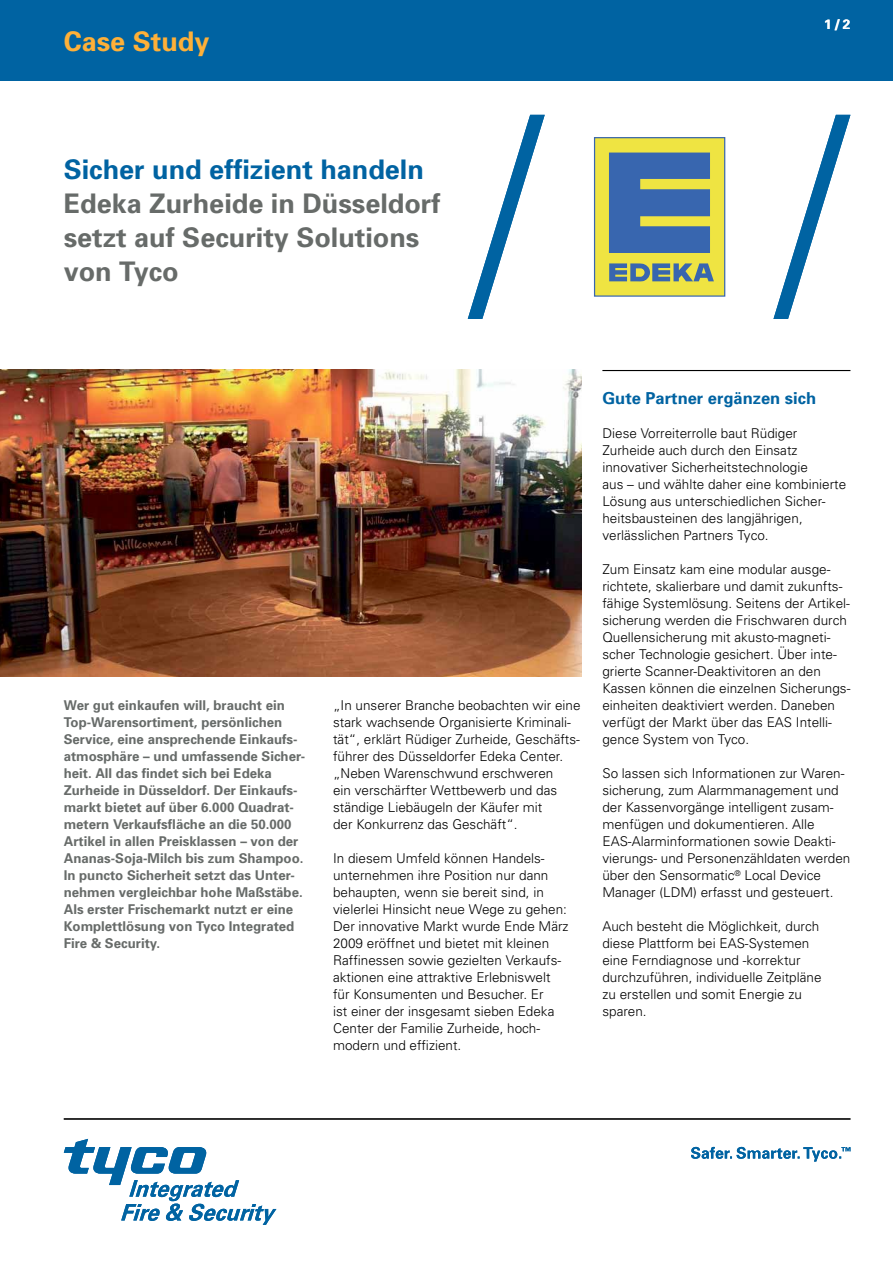
<style>
.page{position:relative;width:893px;height:1263px;background:#fff}
.page>*{position:absolute;margin:0;border:0;box-sizing:border-box;transform-origin:0 0}
.t1{font:700 27px/34px "Univers";color:#676b69}
.t2{font:700 27px "Univers";color:#0063a2}
.t3{font:700 27px "Univers";color:#feb038}
.t4{font:700 16.5px "Univers";color:#0063a2}
.t5{font:300 13.5px/17px "Univers";color:#000}
.t6{font:700 13.5px/17px "Univers";color:#676b69}
.t7{font:700 13.5px "Univers";color:#fff}
.s1{font-weight:900}
</style>
<div class="page">
<div style="left:0;top:0;width:893px;height:81px;background:#0063a2"></div>
<hr style="left:64px;top:1118px;width:786px;height:1px;background:#000">
<svg style="left:691px;top:1147px;width:159px;height:14px"></svg>
<svg style="left:64px;top:1139px;width:212px;height:86px"></svg>
<hr style="left:602px;top:370px;width:248px;height:1px;background:#000">
<svg style="left:468px;top:115px;width:77px;height:204px"></svg>
<svg style="left:773px;top:115px;width:77px;height:204px"></svg>
<div style="left:595px;top:138px;width:130px;height:158px;background:#efe442"></div>
<div style="left:594px;top:137px;width:131px;height:160px;border:1px solid #3866af"></div>
<svg style="left:609px;top:153px;width:101px;height:100px;background:#51779f"></svg>
<svg style="left:609px;top:263px;width:105px;height:18px"></svg>
<img style="left:0;top:370px;width:581px;height:306px">
<h1 class="t3" style="left:64px;top:25px;width:147px">Case Study</h1>
<h1 class="t2" style="left:64px;top:153px;width:362px">Sicher und effizient handeln</h1>
<h1 class="t1" style="left:64px;top:186px;width:378px">Edeka Zurheide in Düsseldorf setzt auf Security Solutions von Tyco</h1>
<p class="t7" style="left:824px;top:17px;width:28px">1 <span class="s1">/</span> 2</p>
<p class="t6" style="left:64px;top:697px;width:243px">Wer gut einkaufen will, braucht ein Top-Warensortiment, persönlichen Service, eine ansprechende Einkaufs&shy;atmosphäre – und umfassende Sicher&shy;heit. All das findet sich bei Edeka Zurheide in Düsseldorf. Der Einkaufs&shy;markt bietet auf über 6.000 Quadrat&shy;metern Verkaufsfläche an die 50.000<br>Artikel in allen Preisklassen – von der Ananas-Soja-Milch bis zum Shampoo.<br>In puncto Sicherheit setzt das Unter&shy;nehmen vergleichbar hohe Maßstäbe.<br>Als erster Frischemarkt nutzt er eine Komplettlösung von Tyco Integrated Fire &amp; Security.</p>
<p class="t5" style="left:333px;top:697px;width:249px">„In unserer Branche beobachten wir eine stark wachsende Organisierte Kriminali&shy;tät“, erklärt Rüdiger Zurheide, Geschäfts&shy;führer des Düsseldorfer Edeka Center. „Neben Warenschwund erschweren<br>ein verschärfter Wettbewerb und das ständige Liebäugeln der Käufer mit<br>der Konkurrenz das Geschäft“.</p>
<p class="t5" style="left:333px;top:850px;width:237px">In diesem Umfeld können Handels&shy;unternehmen ihre Position nur dann behaupten, wenn sie bereit sind, in vielerlei Hinsicht neue Wege zu gehen:<br>Der innovative Markt wurde Ende März 2009 eröffnet und bietet mit kleinen Raffinessen sowie gezielten Verkaufs&shy;aktionen eine attraktive Erlebniswelt für Konsumenten und Besucher. Er<br>ist einer der insgesamt sieben Edeka Center der Familie Zurheide, hoch&shy;modern und effizient.</p>
<p class="t4" style="left:602px;top:388px;width:215px">Gute Partner ergänzen sich</p>
<p class="t5" style="left:602px;top:425px;width:245px">Diese Vorreiterrolle baut Rüdiger Zurheide auch durch den Einsatz innovativer Sicherheitstechnologie<br>aus – und wählte daher eine kombinierte Lösung aus unterschiedlichen Sicher&shy;heitsbausteinen des langjährigen, verlässlichen Partners Tyco.</p>
<p class="t5" style="left:602px;top:561px;width:250px">Zum Einsatz kam eine modular ausge&shy;richtete, skalierbare und damit zukunfts&shy;fähige Systemlösung. Seitens der Artikel&shy;sicherung werden die Frischwaren durch Quellensicherung mit akusto-magneti&shy;scher Technologie gesichert. Über inte&shy;grierte Scanner-Deaktivitoren an den Kassen können die einzelnen Sicherungs&shy;einheiten deaktiviert werden. Daneben verfügt der Markt über das EAS Intelli&shy;gence System von Tyco.</p>
<p class="t5" style="left:602px;top:765px;width:250px">So lassen sich Informationen zur Waren&shy;sicherung, zum Alarmmanagement und der Kassenvorgänge intelligent zusam&shy;menfügen und dokumentieren. Alle EAS-Alarminformationen sowie Deakti&shy;vierungs- und Personenzähldaten werden über den Sensormatic<sup>®</sup> Local Device Manager (LDM) erfasst und gesteuert.</p>
<p class="t5" style="left:602px;top:918px;width:221px">Auch besteht die Möglichkeit, durch diese Plattform bei EAS-Systemen eine Ferndiagnose und -korrektur durchzuführen, individuelle Zeitpläne zu erstellen und somit Energie zu sparen.</p>
</div>
